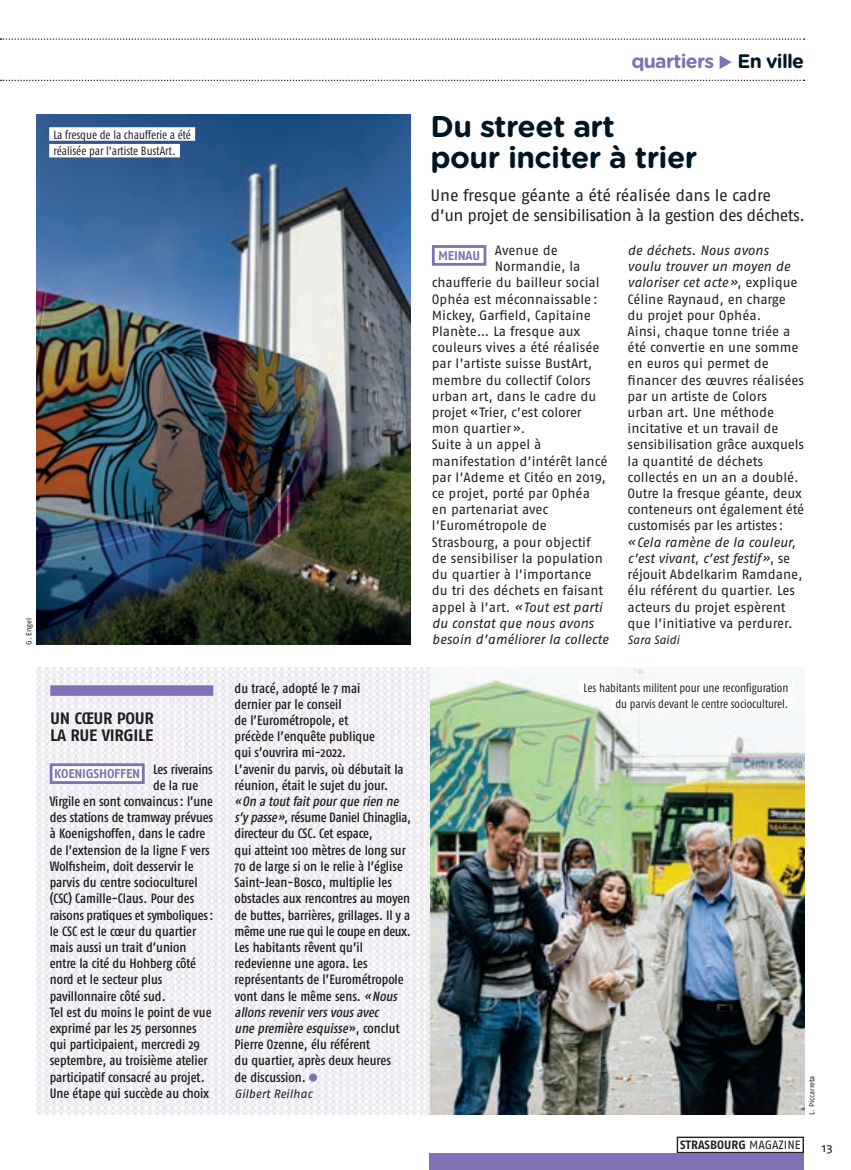
<style>
.page{position:relative;width:851px;height:1170px;background:#fff}
.page>*{position:absolute;margin:0;border:0;box-sizing:border-box;transform-origin:0 0}
.t1{font:700 30px/31.5px "Gotham Rounded";letter-spacing:-.02em;color:#001522}
.t2{font:700 19.5px "Gotham Rounded";letter-spacing:-.04em;color:#7f71b3}
.t3{font:16.5px/19.8px "Fago No";letter-spacing:-.03em;color:#231f20}
.t4{font:700 16.5px/16.2px "Fago No";letter-spacing:-.02em;color:#231f20}
.t5{font:500 13.5px/16.2px "Fago Co";letter-spacing:-.005em;color:#231f20}
.t6{font:13.5px/16.2px "Fago No";letter-spacing:-.005em;color:#231f20}
.t7{font:italic 13.5px "Fago No";color:#231f20}
.t8{font:700 12.75px "Fago No";letter-spacing:-.02em;color:#7f71b3}
.t9{font:12px/16.6px "Fago Co";color:#231f20;text-align:right}
.t10{font:italic 12px "Fago No";letter-spacing:-.005em;color:#231f20}
.t11{font:700 12px "Fago No";color:#231f20}
.t12{font:12px "Fago Ex";color:#231f20}
.t13{font:7.5px "Fago No";letter-spacing:-.015em;color:#231f20}
.s1{font-style:italic}
.s2{color:#001522}
.s3{font-style:normal}
.s4{font-weight:400}
</style>
<div class="page">
<div style="left:676px;top:1136px;width:127px;height:17px;border:1px solid #231f20"></div>
<svg style="left:1px;top:80px;width:803px;height:1px"></svg>
<div style="left:430px;top:1153px;width:373px;height:16px;background:#7f71b3"></div>
<svg style="left:0;top:38px;width:804px;height:2px"></svg>
<img style="left:37px;top:115px;width:374px;height:529px">
<img style="left:37px;top:668px;width:393px;height:446px">
<img style="left:430px;top:668px;width:374px;height:446px">
<div style="left:51px;top:764px;width:92px;height:18px;background:#fff"></div>
<div style="left:50px;top:763px;width:95px;height:20px;border:3px solid #7f71b3"></div>
<div style="left:309px;top:1073px;width:8px;height:8px;background:#7f71b3;border-radius:50%"></div>
<div style="left:50px;top:685px;width:163px;height:10px;background:#7f71b3"></div>
<div style="left:579px;top:680px;width:213px;height:13px;background:#fff"></div>
<div style="left:611px;top:696px;width:181px;height:14px;background:#fff"></div>
<div style="left:49px;top:127px;width:146px;height:14px;background:#fff"></div>
<div style="left:49px;top:144px;width:131px;height:13px;background:#fff"></div>
<div style="left:432px;top:245px;width:54px;height:21px;border:3px solid #7f71b3"></div>
<p class="t9" style="left:53px;top:126px;width:139px;text-align:left">La fresque de la chaufferie a été réalisée par l'artiste BustArt.</p>
<p class="t13" style="left:25px;top:644px;width:28px;rotate:-90deg">G. Engel</p>
<p class="t4" style="left:50px;top:710px;width:105px">UN CŒUR POUR<br>LA RUE VIRGILE</p>
<p class="t8" style="left:54px;top:766px;width:160px">KOENIGSHOFFEN <sup>Les</sup> <sup>riverains</sup></p>
<p class="t5" style="left:50px;top:776px;width:165px;text-indent:103px">de la rue<br>Virgile en sont convaincus: l’une des stations de tramway prévues à Koenigshoffen, dans le cadre de l’extension de la ligne F vers<br>Wolfisheim, doit desservir le parvis du centre socioculturel (CSC) Camille-Claus. Pour des raisons pratiques et symboliques: le CSC est le cœur du quartier mais aussi un trait d’union entre la cité du Hohberg côté nord et le secteur plus pavillonnaire côté sud.<br>Tel est du moins le point de vue exprimé par les 25 personnes qui participaient, mercredi 29 septembre, au troisième atelier participatif consacré au projet.<br>Une étape qui succède au choix</p>
<p class="t5" style="left:234px;top:679px;width:170px">du tracé, adopté le 7 mai<br>dernier par le conseil<br>de l’Eurométropole, et<br>précède l’enquête publique<br>qui s’ouvrira mi-2022.<br>L’avenir du parvis, où débutait la réunion, était le sujet du jour.</p>
<p class="t5" style="left:234px;top:793px;width:178px"><span class="s1">« On a toutfaitpourque rien ne s’y passe»</span>, résume Daniel Chinaglia, directeur du CSC. Cet espace,<br>qui atteint 100 mètres de long sur<br>70 de large si on le relie à l’église<br>Saint-Jean-Bosco, multiplie les obstacles aux rencontres au moyen de buttes, barrières, grillages. Il y a même une rue qui le coupe en deux.<br>Les habitants rêvent qu’il redevienne une agora. Les représentants de l’Eurométropole vont dans le même sens. <span class="s1">«Nous allonsrevenirversvousavec<br>une première esquisse</span> » , co n c l u t<br>Pierre Ozenne, élu référent<br>du quartier, après deux heures<br>de discussion.</p>
<p class="t10" style="left:234px;top:1086px;width:79px">Gilbert Reilhac</p>
<h2 class="t2" style="left:631px;top:46px;width:174px">quartiers ◆ <span class="s2">En ville</span></h2>
<h1 class="t1" style="left:430px;top:109px;width:268px">Du street art<br>pour inciter à trier</h1>
<p class="t3" style="left:430px;top:186px;width:376px">Une fresque géante a été réalisée dans le cadre d’un projet de sensibilisation à la gestion des déchets.</p>
<p class="t6" style="left:438px;top:242px;width:121px"><sub>MEINAU</sub> Avenue de</p>
<p class="t6" style="left:495px;top:258px;width:87px">Normandie, la</p>
<p class="t6" style="left:432px;top:274px;width:169px">chaufferie du bailleur social</p>
<p class="t6" style="left:432px;top:290px;width:167px">Ophéa est méconnaissable:</p>
<p class="t6" style="left:432px;top:307px;width:160px">Mickey, Garfield, Capitaine</p>
<p class="t6" style="left:432px;top:323px;width:150px">Planète… La fresque aux</p>
<p class="t6" style="left:432px;top:339px;width:169px">couleurs vives a été réalisée</p>
<p class="t6" style="left:432px;top:355px;width:162px">par l’artiste suisse BustArt,</p>
<p class="t6" style="left:432px;top:371px;width:160px">membre du collectif Colors</p>
<p class="t6" style="left:432px;top:388px;width:166px">urban art, dans le cadre du</p>
<p class="t6" style="left:432px;top:404px;width:151px">projet «Trier, c’est colorer</p>
<p class="t6" style="left:432px;top:420px;width:95px">mon quartier».</p>
<p class="t6" style="left:432px;top:436px;width:111px">Suite à un appel à</p>
<p class="t6" style="left:432px;top:452px;width:177px">manifestation d’intérêt lancé</p>
<p class="t6" style="left:432px;top:469px;width:175px">par l’Ademe et Citéo en 2019,</p>
<p class="t6" style="left:432px;top:485px;width:159px">ce projet, porté par Ophéa</p>
<p class="t6" style="left:432px;top:501px;width:118px">en partenariat avec</p>
<p class="t6" style="left:432px;top:517px;width:116px">l’Eurométropole de</p>
<p class="t6" style="left:432px;top:533px;width:160px">Strasbourg, a pour objectif</p>
<p class="t6" style="left:432px;top:550px;width:172px">de sensibiliser la population</p>
<p class="t6" style="left:432px;top:566px;width:161px">du quartier à l’importance</p>
<p class="t6" style="left:432px;top:582px;width:173px">du tri des déchets en faisant</p>
<p class="t7" style="left:432px;top:599px;width:172px"><span class="s3">appel à l’art.</span> «Tout est parti</p>
<p class="t7" style="left:432px;top:615px;width:163px">du constat que nous avons</p>
<p class="t7" style="left:432px;top:631px;width:178px">besoin d’améliorer la collecte</p>
<p class="t6" style="left:627px;top:242px;width:178px"><span class="s1">de déchets. Nous avons voulu trouver un moyen de valoriser cet acte»</span>, explique<br>Céline Raynaud, en charge du projet pour Ophéa.<br>Ainsi, chaque tonne triée a été convertie en une somme en euros qui permet de financer des œuvres réalisées par un artiste de Colors urban art. Une méthode incitative et un travail de sensibilisation grâce auxquels la quantité de déchets collectés en un an a doublé.<br>Outre la fresque géante, deux conteneurs ont également été customisés par les artistes:</p>
<p class="t6" style="left:627px;top:533px;width:176px"><span class="s1">«Cela ramène de la couleur, c’est vivant, c’est festif»</span>, se réjouit Abdelkarim Ramdane, élu référent du quartier. Les acteurs du projet espèrent que l’initiative va perdurer.</p>
<p class="t10" style="left:627px;top:633px;width:53px">Sara Saidi</p>
<p class="t9" style="left:583px;top:679px;width:206px">Les habitants militent pour une reconfiguration du parvis devant le centre socioculturel.</p>
<p class="t13" style="left:807px;top:1114px;width:41px;rotate:-90deg">L. Piccarreta</p>
<p class="t11" style="left:680px;top:1137px;width:122px">STRASBOURG <span class="s4">MAGAZINE</span></p>
<p class="t12" style="left:821px;top:1140px;width:12px">13</p>
</div>
